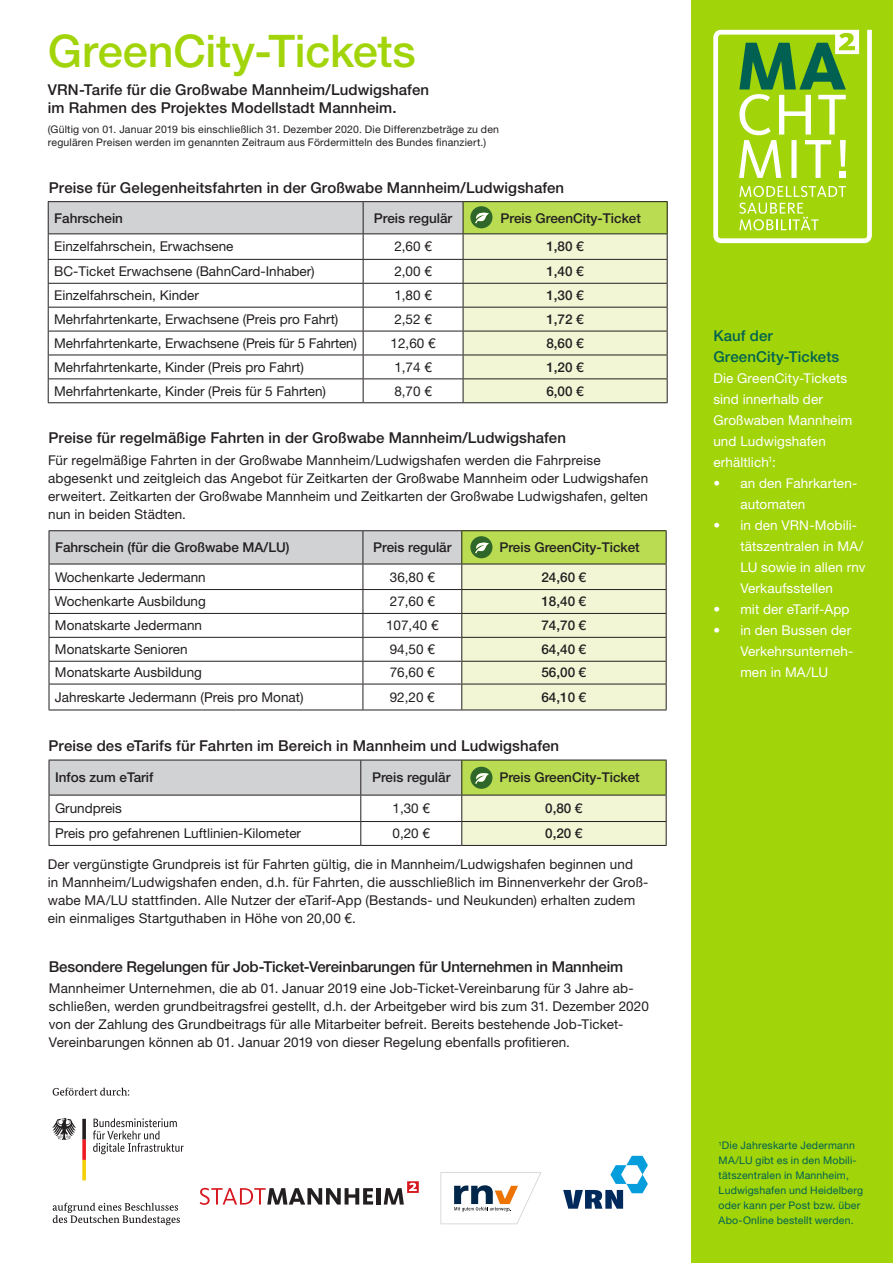
<style>
.page{position:relative;width:893px;height:1263px;background:#fff}
.page>*{position:absolute;margin:0;border:0;box-sizing:border-box;transform-origin:0 0}
.t1{font:500 45px "Helvetica Neue LT Std";letter-spacing:-.005em;color:#a2d40a}
.t2{font:500 15px/18px "Helvetica Neue LT Std";letter-spacing:.005em;color:#231f20}
.t3{font:500 15px/21px "Helvetica Neue LT Std";letter-spacing:.01em;color:#006350}
.t4{font:13.5px/18px "Helvetica Neue LT Std";letter-spacing:.005em;color:#231f20}
.t5{font:500 13.5px "Helvetica Neue LT Std";color:#231f20}
.t6{font:13.5px/21px "Helvetica Neue LT Std";letter-spacing:.01em;color:#fff}
.t7{font:10.5px/13.5px "Helvetica Neue LT Std";letter-spacing:.015em;color:#231f20}
.t8{font:10.5px/15px "Helvetica Neue LT Std";letter-spacing:.02em;color:#006350}
</style>
<div class="page">
<div style="left:691px;top:0;width:202px;height:1263px;background:#a2d40a"></div>
<svg style="left:563px;top:1156px;width:85px;height:53px"></svg>
<hr style="left:48px;top:201px;width:315px;height:1px;background:#231f20">
<hr style="left:363px;top:201px;width:100px;height:1px;background:#231f20">
<hr style="left:463px;top:201px;width:205px;height:1px;background:#231f20">
<svg style="left:48px;top:202px;width:620px;height:201px"></svg>
<svg style="left:53px;top:1087px;width:76px;height:8px"></svg>
<svg style="left:53px;top:1203px;width:127px;height:22px"></svg>
<svg style="left:52px;top:1118px;width:24px;height:22px"></svg>
<svg style="left:82px;top:1119px;width:4px;height:61px"></svg>
<svg style="left:93px;top:1118px;width:91px;height:36px"></svg>
<hr style="left:377px;top:1188px;width:4px;height:16px;background:#231f20">
<svg style="left:200px;top:1188px;width:173px;height:17px"></svg>
<svg style="left:384px;top:1181px;width:35px;height:23px"></svg>
<hr style="left:49px;top:530px;width:314px;height:1px;background:#231f20">
<hr style="left:363px;top:530px;width:99px;height:1px;background:#231f20">
<hr style="left:462px;top:530px;width:204px;height:1px;background:#231f20">
<hr style="left:49px;top:710px;width:314px;height:1px;background:#231f20">
<hr style="left:363px;top:710px;width:99px;height:1px;background:#231f20">
<hr style="left:462px;top:710px;width:204px;height:1px;background:#231f20">
<svg style="left:49px;top:531px;width:618px;height:179px"></svg>
<hr style="left:49px;top:845px;width:312px;height:1px;background:#231f20">
<hr style="left:361px;top:845px;width:101px;height:1px;background:#231f20">
<hr style="left:462px;top:845px;width:204px;height:1px;background:#231f20">
<svg style="left:49px;top:760px;width:618px;height:85px"></svg>
<svg style="left:440px;top:1172px;width:101px;height:52px"></svg>
<svg style="left:713px;top:30px;width:159px;height:213px"></svg>
<h1 class="t1" style="left:48px;top:24px;width:369px">GreenCity-Tickets</h1>
<p class="t2" style="left:48px;top:81px;width:383px">VRN-Tarife für die Großwabe Mannheim/Ludwigshafen im Rahmen des Projektes Modellstadt Mannheim.</p>
<p class="t7" style="left:48px;top:122px;width:453px">(Gültig von 01. Januar 2019 bis einschließlich 31. Dezember 2020. Die Differenzbeträge zu den regulären Preisen werden im genannten Zeitraum aus Fördermitteln des Bundes finanziert.)</p>
<p class="t2" style="left:49px;top:178px;width:517px">Preise für Gelegenheitsfahrten in der Großwabe Mannheim/Ludwigshafen</p>
<p class="t5" style="left:54px;top:210px;width:70px">Fahrschein</p>
<p class="t5" style="left:374px;top:210px;width:80px">Preis regulär</p>
<p class="t5" style="left:501px;top:210px;width:142px">Preis GreenCity-Ticket</p>
<p class="t4" style="left:54px;top:237px;width:181px">Einzelfahrschein, Erwachsene</p>
<p class="t4" style="left:394px;top:237px;width:39px">2,60 €</p>
<p class="t5" style="left:546px;top:239px;width:39px">1,80 €</p>
<p class="t4" style="left:54px;top:262px;width:262px">BC-Ticket Erwachsene (BahnCard-Inhaber)</p>
<p class="t4" style="left:394px;top:262px;width:39px">2,00 €</p>
<p class="t5" style="left:546px;top:263px;width:39px">1,40 €</p>
<p class="t4" style="left:54px;top:286px;width:146px">Einzelfahrschein, Kinder</p>
<p class="t4" style="left:394px;top:286px;width:39px">1,80 €</p>
<p class="t5" style="left:546px;top:287px;width:39px">1,30 €</p>
<p class="t4" style="left:54px;top:310px;width:286px">Mehrfahrtenkarte, Erwachsene (Preis pro Fahrt)</p>
<p class="t4" style="left:394px;top:310px;width:39px">2,52 €</p>
<p class="t5" style="left:546px;top:311px;width:39px">1,72 €</p>
<p class="t4" style="left:54px;top:334px;width:304px">Mehrfahrtenkarte, Erwachsene (Preis für 5 Fahrten)</p>
<p class="t4" style="left:391px;top:334px;width:47px">12,60 €</p>
<p class="t5" style="left:546px;top:335px;width:39px">8,60 €</p>
<p class="t4" style="left:54px;top:358px;width:251px">Mehrfahrtenkarte, Kinder (Preis pro Fahrt)</p>
<p class="t4" style="left:394px;top:358px;width:39px">1,74 €</p>
<p class="t5" style="left:546px;top:359px;width:39px">1,20 €</p>
<p class="t4" style="left:54px;top:382px;width:273px">Mehrfahrtenkarte, Kinder (Preis für 5 Fahrten)</p>
<p class="t4" style="left:394px;top:382px;width:39px">8,70 €</p>
<p class="t5" style="left:546px;top:383px;width:39px">6,00 €</p>
<p class="t2" style="left:49px;top:429px;width:519px">Preise für regelmäßige Fahrten in der Großwabe Mannheim/Ludwigshafen</p>
<p class="t4" style="left:48px;top:451px;width:602px">Für regelmäßige Fahrten in der Großwabe Mannheim/Ludwigshafen werden die Fahrpreise abgesenkt und zeitgleich das Angebot für Zeitkarten der Großwabe Mannheim oder Ludwigshafen erweitert. Zeitkarten der Großwabe Mannheim und Zeitkarten der Großwabe Ludwigshafen, gelten nun in beiden Städten.</p>
<p class="t5" style="left:55px;top:539px;width:236px">Fahrschein (für die Großwabe MA/LU)</p>
<p class="t5" style="left:373px;top:539px;width:80px">Preis regulär</p>
<p class="t5" style="left:499px;top:539px;width:142px">Preis GreenCity-Ticket</p>
<p class="t4" style="left:55px;top:568px;width:152px">Wochenkarte Jedermann</p>
<p class="t4" style="left:390px;top:568px;width:47px">36,80 €</p>
<p class="t5" style="left:541px;top:569px;width:47px">24,60 €</p>
<p class="t4" style="left:55px;top:592px;width:152px">Wochenkarte Ausbildung</p>
<p class="t4" style="left:390px;top:592px;width:47px">27,60 €</p>
<p class="t5" style="left:541px;top:593px;width:47px">18,40 €</p>
<p class="t4" style="left:55px;top:616px;width:149px">Monatskarte Jedermann</p>
<p class="t4" style="left:386px;top:616px;width:54px">107,40 €</p>
<p class="t5" style="left:541px;top:617px;width:47px">74,70 €</p>
<p class="t4" style="left:55px;top:640px;width:134px">Monatskarte Senioren</p>
<p class="t4" style="left:390px;top:640px;width:47px">94,50 €</p>
<p class="t5" style="left:541px;top:641px;width:47px">64,40 €</p>
<p class="t4" style="left:55px;top:663px;width:149px">Monatskarte Ausbildung</p>
<p class="t4" style="left:390px;top:663px;width:47px">76,60 €</p>
<p class="t5" style="left:541px;top:665px;width:47px">56,00 €</p>
<p class="t4" style="left:55px;top:688px;width:250px">Jahreskarte Jedermann (Preis pro Monat)</p>
<p class="t4" style="left:390px;top:688px;width:47px">92,20 €</p>
<p class="t5" style="left:541px;top:689px;width:47px">64,10 €</p>
<p class="t2" style="left:49px;top:737px;width:512px">Preise des eTarifs für Fahrten im Bereich in Mannheim und Ludwigshafen</p>
<p class="t5" style="left:55px;top:769px;width:100px">Infos zum eTarif</p>
<p class="t5" style="left:372px;top:769px;width:80px">Preis regulär</p>
<p class="t5" style="left:499px;top:769px;width:142px">Preis GreenCity-Ticket</p>
<p class="t4" style="left:55px;top:799px;width:69px">Grundpreis</p>
<p class="t4" style="left:393px;top:799px;width:39px">1,30 €</p>
<p class="t5" style="left:545px;top:800px;width:39px">0,80 €</p>
<p class="t4" style="left:55px;top:824px;width:248px">Preis pro gefahrenen Luftlinien-Kilometer</p>
<p class="t4" style="left:393px;top:824px;width:39px">0,20 €</p>
<p class="t5" style="left:545px;top:825px;width:39px">0,20 €</p>
<p class="t4" style="left:48px;top:855px;width:602px">Der vergünstigte Grundpreis ist für Fahrten gültig, die in Mannheim/Ludwigshafen beginnen und<br>in Mannheim/Ludwigshafen enden, d.h. für Fahrten, die ausschließlich im Binnenverkehr der Groß&shy;wabe MA/LU stattfinden. Alle Nutzer der eTarif-App (Bestands- und Neukunden) erhalten zudem ein einmaliges Startguthaben in Höhe von 20,00 €.</p>
<p class="t2" style="left:49px;top:958px;width:576px">Besondere Regelungen für Job-Ticket-Vereinbarungen für Unternehmen in Mannheim</p>
<p class="t4" style="left:49px;top:979px;width:601px">Mannheimer Unternehmen, die ab 01. Januar 2019 eine Job-Ticket-Vereinbarung für 3 Jahre ab&shy;schließen, werden grundbeitragsfrei gestellt, d.h. der Arbeitgeber wird bis zum 31. Dezember 2020 von der Zahlung des Grundbeitrags für alle Mitarbeiter befreit. Bereits bestehende Job-Ticket-Vereinbarungen können ab 01. Januar 2019 von dieser Regelung ebenfalls profitieren.</p>
<p class="t3" style="left:713px;top:325px;width:127px">Kauf der<br>GreenCity-Tickets</p>
<p class="t6" style="left:713px;top:367px;width:140px">Die GreenCity-Tickets sind innerhalb der<br>Großwaben Mannheim und Ludwigshafen erhältlich<sup>1</sup>:</p>
<p class="t6" style="left:740px;top:472px;width:118px;text-indent:-27px">• an den Fahrkarten&shy;automaten</p>
<p class="t6" style="left:740px;top:514px;width:127px;text-indent:-27px">• in den VRN-Mobili&shy;tätszentralen in MA/<br>LU sowie in allen rnv<br>Verkaufsstellen</p>
<p class="t6" style="left:713px;top:598px;width:138px">• mit der eTarif-App</p>
<p class="t6" style="left:740px;top:619px;width:115px;text-indent:-27px">• in den Bussen der<br>Verkehrsunterneh&shy;men in MA/LU</p>
<p class="t8" style="left:719px;top:1138px;width:146px"><sup>1</sup>Die Jahreskarte Jedermann<br>MA/LU gibt es in den Mobili&shy;tätszentralen in Mannheim,<br>Ludwigshafen und Heidelberg oder kann per Post bzw. über<br>Abo-Online bestellt werden.</p>
</div>
